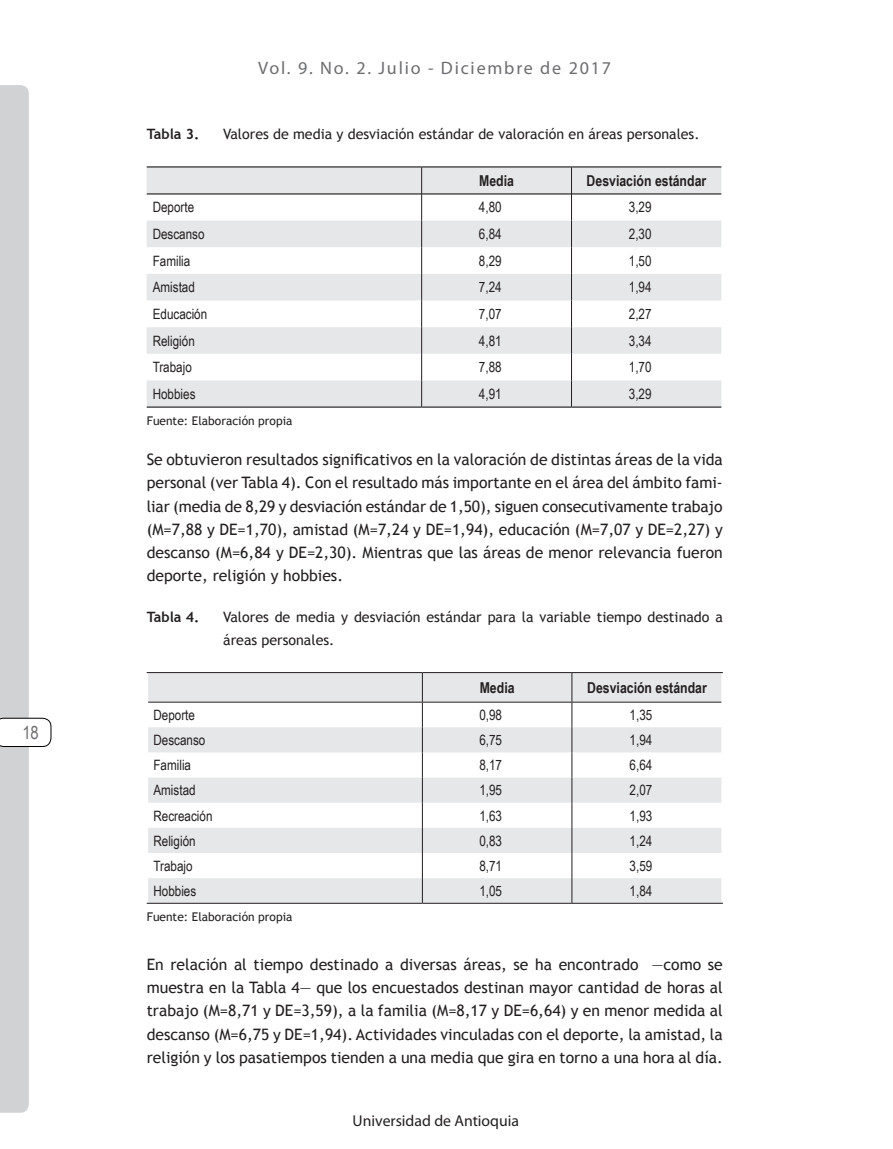
<style>
.page{position:relative;width:893px;height:1149px;background:#fff}
.page>*{position:absolute;margin:0;border:0;box-sizing:border-box;transform-origin:0 0}
.t1{font:18px "Myriad Pro";letter-spacing:.1em;color:#6c6d70}
.t2{font:18px "Arial Narrow";color:#6c6d70}
.t3{font:15.75px/23.2px "Trebuchet MS";color:#231f20;text-align:justify}
.t4{font:15.75px "Myriad Pro";color:#231f20}
.t5{font:700 15px "Arial Narrow";color:#231f20}
.t6{font:14.25px "Arial Narrow";color:#231f20}
.t7{font:14.25px/23.2px "Trebuchet MS";color:#231f20}
.t8{font:700 14.25px "Trebuchet MS";color:#231f20}
.t9{font:12px "Trebuchet MS";color:#231f20}
</style>
<div class="page">
<svg style="left:0;top:85px;width:51px;height:1027px"></svg>
<svg style="left:147px;top:167px;width:574px;height:239px;fill:#e6e7e9"></svg>
<hr style="left:147px;top:166px;width:275px;height:1px;background:#000">
<hr style="left:422px;top:166px;width:149px;height:1px;background:#000">
<hr style="left:571px;top:166px;width:150px;height:1px;background:#000">
<hr style="left:147px;top:193px;width:274px;height:1px;background:#000">
<hr style="left:422px;top:193px;width:149px;height:1px;background:#000">
<hr style="left:572px;top:193px;width:149px;height:1px;background:#000">
<hr style="left:147px;top:406px;width:275px;height:1px;background:#000">
<hr style="left:422px;top:406px;width:149px;height:1px;background:#000">
<hr style="left:571px;top:406px;width:150px;height:1px;background:#000">
<svg style="left:421px;top:167px;width:1px;height:239px"></svg>
<svg style="left:571px;top:167px;width:1px;height:239px"></svg>
<svg style="left:148px;top:673px;width:573px;height:229px;fill:#e6e7e9"></svg>
<svg style="left:422px;top:673px;width:1px;height:229px"></svg>
<svg style="left:571px;top:673px;width:1px;height:229px"></svg>
<hr style="left:147px;top:902px;width:275px;height:1px;background:#231f20">
<hr style="left:422px;top:902px;width:150px;height:1px;background:#231f20">
<hr style="left:572px;top:902px;width:151px;height:1px;background:#231f20">
<hr style="left:147px;top:672px;width:275px;height:1px;background:#231f20">
<hr style="left:422px;top:672px;width:150px;height:1px;background:#231f20">
<hr style="left:572px;top:672px;width:151px;height:1px;background:#231f20">
<hr style="left:148px;top:701px;width:274px;height:1px;background:#231f20">
<hr style="left:422px;top:701px;width:150px;height:1px;background:#231f20">
<hr style="left:572px;top:701px;width:149px;height:1px;background:#231f20">
<p class="t2" style="left:22px;top:719px;width:18px">18</p>
<p class="t1" style="left:258px;top:57px;width:354px">Vol. 9. No. 2. Julio - Diciembre de 2017</p>
<p class="t8" style="left:147px;top:125px;width:54px">Tabla 3.</p>
<p class="t7" style="left:223px;top:123px;width:478px">Valores de media y desviación estándar de valoración en áreas personales.</p>
<p class="t5" style="left:479px;top:169px;width:36px">Media</p>
<p class="t5" style="left:587px;top:169px;width:121px">Desviación estándar</p>
<p class="t6" style="left:153px;top:197px;width:43px">Deporte</p>
<p class="t6" style="left:479px;top:197px;width:24px">4,80</p>
<p class="t6" style="left:629px;top:197px;width:24px">3,29</p>
<p class="t6" style="left:153px;top:223px;width:53px">Descanso</p>
<p class="t6" style="left:479px;top:223px;width:24px">6,84</p>
<p class="t6" style="left:629px;top:223px;width:24px">2,30</p>
<p class="t6" style="left:153px;top:250px;width:39px">Familia</p>
<p class="t6" style="left:479px;top:250px;width:24px">8,29</p>
<p class="t6" style="left:629px;top:250px;width:24px">1,50</p>
<p class="t6" style="left:153px;top:277px;width:44px">Amistad</p>
<p class="t6" style="left:479px;top:277px;width:24px">7,24</p>
<p class="t6" style="left:629px;top:277px;width:24px">1,94</p>
<p class="t6" style="left:153px;top:303px;width:56px">Educación</p>
<p class="t6" style="left:479px;top:303px;width:24px">7,07</p>
<p class="t6" style="left:629px;top:303px;width:24px">2,27</p>
<p class="t6" style="left:153px;top:330px;width:44px">Religión</p>
<p class="t6" style="left:479px;top:330px;width:24px">4,81</p>
<p class="t6" style="left:629px;top:330px;width:24px">3,34</p>
<p class="t6" style="left:153px;top:357px;width:41px">Trabajo</p>
<p class="t6" style="left:479px;top:357px;width:24px">7,88</p>
<p class="t6" style="left:629px;top:357px;width:24px">1,70</p>
<p class="t6" style="left:153px;top:383px;width:44px">Hobbies</p>
<p class="t6" style="left:479px;top:383px;width:24px">4,91</p>
<p class="t6" style="left:629px;top:383px;width:24px">3,29</p>
<p class="t9" style="left:147px;top:413px;width:147px">Fuente: Elaboración propia</p>
<p class="t3" style="left:147px;top:448px;width:578px">Se obtuvieron resultados significativos en la valoración de distintas áreas de la vida personal (ver Tabla 4). Con el resultado más importante en el área del ámbito fami&shy;liar (media de 8,29 y desviación estándar de 1,50), siguen consecutivamente trabajo (M=7,88 y DE=1,70), amistad (M=7,24 y DE=1,94), educación (M=7,07 y DE=2,27) y descanso (M=6,84 y DE=2,30). Mientras que las áreas de menor relevancia fueron deporte, religión y hobbies.</p>
<p class="t8" style="left:147px;top:607px;width:54px">Tabla 4.</p>
<p class="t7" style="left:223px;top:605px;width:501px">Valores de media y desviación estándar para la variable tiempo destinado a áreas personales.</p>
<p class="t5" style="left:480px;top:676px;width:36px">Media</p>
<p class="t5" style="left:587px;top:676px;width:121px">Desviación estándar</p>
<p class="t6" style="left:153px;top:704px;width:43px">Deporte</p>
<p class="t6" style="left:479px;top:704px;width:24px">0,98</p>
<p class="t6" style="left:630px;top:704px;width:24px">1,35</p>
<p class="t6" style="left:153px;top:729px;width:53px">Descanso</p>
<p class="t6" style="left:479px;top:729px;width:24px">6,75</p>
<p class="t6" style="left:630px;top:729px;width:24px">1,94</p>
<p class="t6" style="left:153px;top:754px;width:39px">Familia</p>
<p class="t6" style="left:479px;top:754px;width:24px">8,17</p>
<p class="t6" style="left:630px;top:754px;width:24px">6,64</p>
<p class="t6" style="left:153px;top:779px;width:44px">Amistad</p>
<p class="t6" style="left:479px;top:779px;width:24px">1,95</p>
<p class="t6" style="left:630px;top:779px;width:24px">2,07</p>
<p class="t6" style="left:153px;top:804px;width:61px">Recreación</p>
<p class="t6" style="left:479px;top:804px;width:24px">1,63</p>
<p class="t6" style="left:630px;top:804px;width:24px">1,93</p>
<p class="t6" style="left:153px;top:829px;width:44px">Religión</p>
<p class="t6" style="left:479px;top:829px;width:24px">0,83</p>
<p class="t6" style="left:630px;top:829px;width:24px">1,24</p>
<p class="t6" style="left:153px;top:855px;width:41px">Trabajo</p>
<p class="t6" style="left:479px;top:855px;width:24px">8,71</p>
<p class="t6" style="left:630px;top:855px;width:24px">3,59</p>
<p class="t6" style="left:153px;top:880px;width:44px">Hobbies</p>
<p class="t6" style="left:479px;top:880px;width:24px">1,05</p>
<p class="t6" style="left:630px;top:880px;width:24px">1,84</p>
<p class="t9" style="left:147px;top:909px;width:147px">Fuente: Elaboración propia</p>
<p class="t3" style="left:147px;top:952px;width:578px">En relación al tiempo destinado a diversas áreas, se ha encontrado —como se muestra en la Tabla 4— que los encuestados destinan mayor cantidad de horas al trabajo (M=8,71 y DE=3,59), a la familia (M=8,17 y DE=6,64) y en menor medida al descanso (M=6,75 y DE=1,94). Actividades vinculadas con el deporte, la amistad, la religión y los pasatiempos tienden a una media que gira en torno a una hora al día.</p>
<p class="t4" style="left:353px;top:1111px;width:168px">Universidad de Antioquia</p>
</div>
